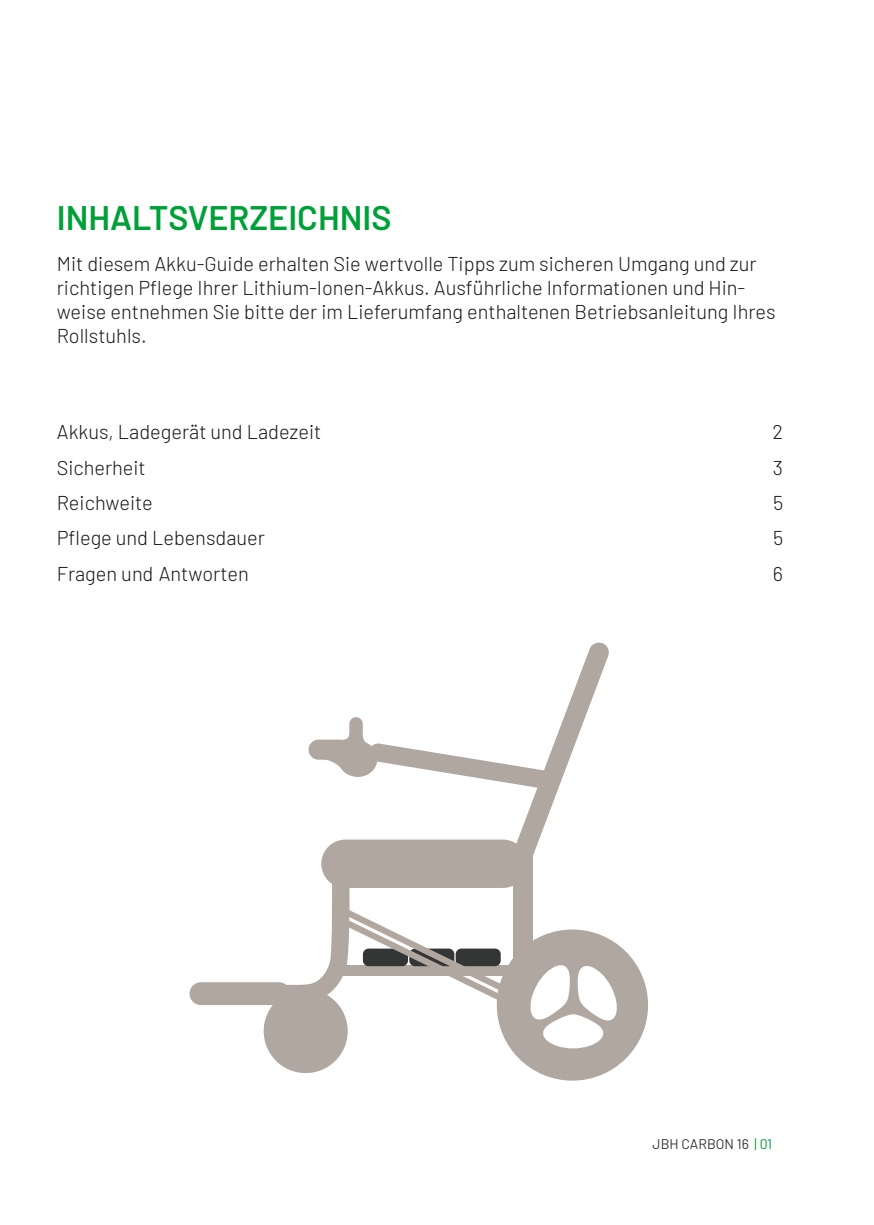
<style>
.page{position:relative;width:874px;height:1225px;background:#fff}
.page>*{position:absolute;margin:0;border:0;box-sizing:border-box;transform-origin:0 0}
.t1{font:600 34px "Barlow";color:#00a038}
.t2{font:300 20px/24px "Barlow";color:#181716}
.t3{font:14px "Barlow";color:#333634}
.s1{color:#00a038}
</style>
<div class="page">
<div style="left:321px;top:839px;width:206px;height:49px;background:#b0a7a0;border-radius:24px"></div>
<div style="left:189px;top:982px;width:101px;height:23px;background:#b0a7a0;border-radius:11px"></div>
<svg style="left:308px;top:642px;width:301px;height:220px"></svg>
<svg style="left:244px;top:868px;width:403px;height:212px"></svg>
<h1 class="t1" style="left:57px;top:192px;width:336px">INHALTSVERZEICHNIS</h1>
<p class="t2" style="left:57px;top:250px;width:720px">Mit diesem Akku-Guide erhalten Sie wertvolle Tipps zum sicheren Umgang und zur richtigen Pflege Ihrer Lithium-Ionen-Akkus. Ausführliche Informationen und Hin&shy;weise entnehmen Sie bitte der im Lieferumfang enthaltenen Betriebsanleitung Ihres Rollstuhls.</p>
<p class="t2" style="left:57px;top:418px;width:266px">Akkus, Ladegerät und Ladezeit</p>
<p class="t2" style="left:772px;top:418px;width:12px">2</p>
<p class="t2" style="left:57px;top:454px;width:90px">Sicherheit</p>
<p class="t2" style="left:772px;top:454px;width:12px">3</p>
<p class="t2" style="left:57px;top:489px;width:97px">Reichweite</p>
<p class="t2" style="left:772px;top:489px;width:12px">5</p>
<p class="t2" style="left:57px;top:524px;width:210px">Pflege und Lebensdauer</p>
<p class="t2" style="left:772px;top:524px;width:12px">5</p>
<p class="t2" style="left:57px;top:560px;width:193px">Fragen und Antworten</p>
<p class="t2" style="left:772px;top:560px;width:12px">6</p>
<p class="t3" style="left:652px;top:1133px;width:121px">JBH CARBON 16 <span class="s1">| 01</span></p>
</div>
